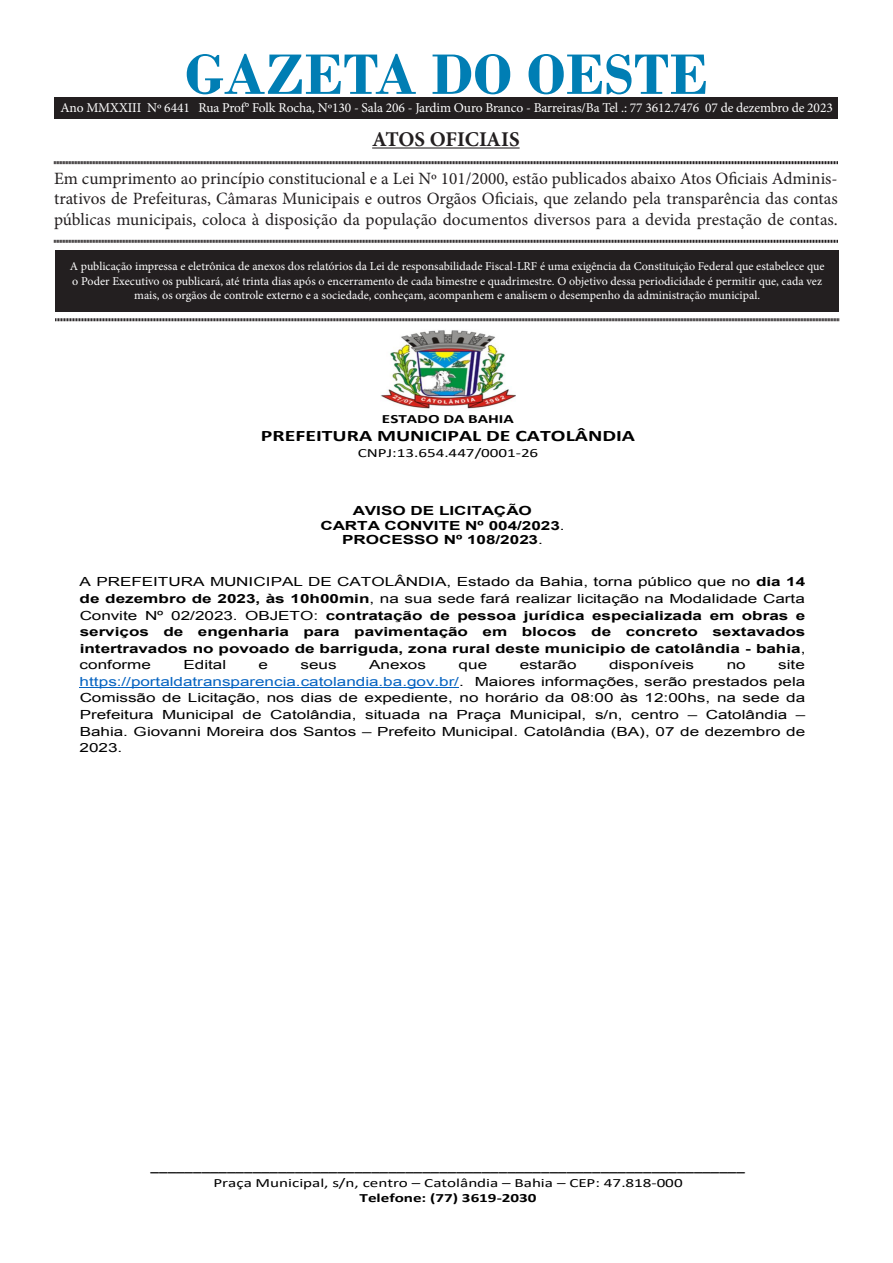
<style>
.page{position:relative;width:893px;height:1263px;background:#fff}
.page>*{position:absolute;margin:0;border:0;box-sizing:border-box;transform-origin:0 0}
.t1{font:700 60px "Bodoni";color:#007eb4}
.t2{font:700 21px "Minion Pro";letter-spacing:-.005em;color:#231f20}
.t3{font:17.25px/20.7px "Minion Pro";color:#231f20;text-align:justify}
.t4{font:700 15.9px "Calibri";color:#000;scale:1.36 1}
.t5{font:13.5px "Minion Pro";letter-spacing:-.01em;color:#fff}
.t6{font:700 12.6px/16.6px "Arial";color:#000;text-align:center;scale:1.36 1}
.t7{font:12.6px/16.5px "Arial";color:#000;text-align:justify;scale:1.36 1}
.t8{font:700 12.6px/15.3px "Calibri";color:#000;text-align:center;scale:1.36 1}
.t9{font:12.6px "Calibri";letter-spacing:-.005em;color:#000;scale:1.36 1}
.t10{font:12px/14.4px "Minion Pro";color:#fff;text-align:center}
.s1{font-weight:400}
.s2{color:#0563c1}
</style>
<div class="page">
<div style="left:55px;top:250px;width:784px;height:61px;background:#231f20"></div>
<hr style="left:372px;top:147px;width:148px;height:2px;background:#231f20">
<svg style="left:54px;top:161px;width:784px;height:4px;background:#908e8e"></svg>
<svg style="left:54px;top:239px;width:784px;height:4px;background:#908e8e"></svg>
<svg style="left:55px;top:318px;width:784px;height:4px;background:#908e8e"></svg>
<div style="left:54px;top:98px;width:784px;height:20px;background:#231f20"></div>
<img style="left:380px;top:330px;width:135px;height:79px">
<hr style="left:80px;top:687px;width:379px;height:1px;background:#0563c1">
<p class="t1" style="left:185px;top:39px;width:525px">GAZETA DO OESTE</p>
<p class="t2" style="left:372px;top:124px;width:149px">ATOS OFICIAIS</p>
<p class="t3" style="left:54px;top:168px;width:785px">Em cumprimento ao princípio constitucional e a Lei Nº 101/2000, estão publicados abaixo Atos Oficiais Adminis&shy;trativos de Prefeituras, Câmaras Municipais e outros Orgãos Oficiais, que zelando pela transparência das contas públicas municipais, coloca à disposição da população documentos diversos para a devida prestação de contas.</p>
<p class="t10" style="left:70px;top:259px;width:756px">A publicação impressa e eletrônica de anexos dos relatórios da Lei de responsabilidade Fiscal-LRF é uma exigência da Constituição Federal que estabelece que o Poder Executivo os publicará, até trinta dias após o encerramento de cada bimestre e quadrimestre. O objetivo dessa periodicidade é permitir que, cada vez mais, os orgãos de controle externo e a sociedade, conheçam, acompanhem e analisem o desempenho da administração municipal.</p>
<p class="t5" style="left:60px;top:98px;width:774px">Ano MMXXIII Nº 6441 Rua Prof° Folk Rocha, Nº130 - Sala 206 - Jardim Ouro Branco - Barreiras/Ba Tel .: 77 3612.7476 07 de dezembro de 2023</p>
<p class="t8" style="left:382px;top:411px;width:98px">ESTADO DA BAHIA</p>
<p class="t4" style="left:261px;top:425px;width:277px">PREFEITURA MUNICIPAL DE CATOLÂNDIA</p>
<p class="t9" style="left:358px;top:444px;width:134px">CNPJ:13.654.447/0001-26</p>
<p class="t6" style="left:320px;top:504px;width:181px;line-height:14.4px">AVISO DE LICITAÇÃO<br>CARTA CONVITE Nº 004/2023<span class="s1">.<br></span>PROCESSO Nº 108/2023<span class="s1">.</span></p>
<p class="t6" style="left:80px;top:574px;width:535px;text-align:justify"><span class="s1">A PREFEITURA MUNICIPAL DE CATOLÂNDIA, Estado da Bahia, torna público que no</span> dia 14 de dezembro de 2023, às 10h00min<span class="s1">, na sua sede fará realizar licitação na Modalidade Carta Convite Nº 02/2023. OBJETO:</span> contratação de pessoa jurídica especializada em obras e serviços de engenharia para pavimentação em blocos de concreto sextavados intertravados no povoado de barriguda, zona rural deste municipio de catolândia - bahia<span class="s1">, conforme</span></p>
<p class="t7" style="left:183px;top:657px;width:33px">Edital</p>
<p class="t7" style="left:259px;top:657px;width:9px">e</p>
<p class="t7" style="left:300px;top:657px;width:28px">seus</p>
<p class="t7" style="left:369px;top:657px;width:43px">Anexos</p>
<p class="t7" style="left:458px;top:657px;width:23px">que</p>
<p class="t7" style="left:520px;top:657px;width:43px">estarão</p>
<p class="t7" style="left:609px;top:657px;width:64px">disponíveis</p>
<p class="t7" style="left:727px;top:657px;width:16px">no</p>
<p class="t7" style="left:80px;top:657px;width:535px;text-indent:699px">site <span class="s2">https://portaldatransparencia.catolandia.ba.gov.br/</span>. Maiores informações, serão prestados pela Comissão de Licitação, nos dias de expediente, no horário da 08:00 às 12:00hs, na sede da Prefeitura Municipal de Catolândia, situada na Praça Municipal, s/n, centro – Catolândia – Bahia. Giovanni Moreira dos Santos – Prefeito Municipal. Catolândia (BA), 07 de dezembro de 2023.</p>
<p class="t8" style="left:151px;top:1159px;width:439px">______________________________________________________________________<br><span class="s1">Praça Municipal, s/n, centro – Catolândia – Bahia – CEP: 47.818-000<br></span>Telefone: (77) 3619-2030</p>
</div>
